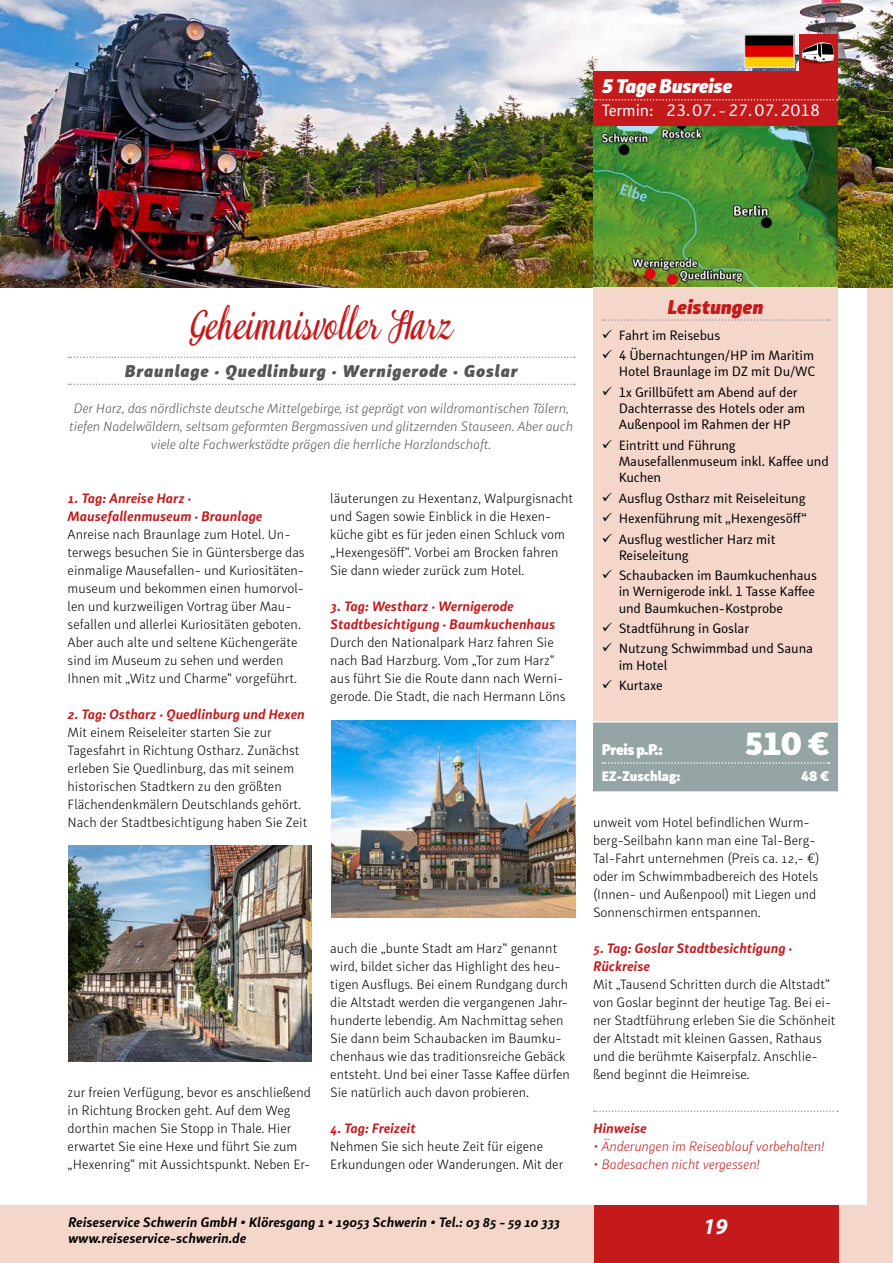
<style>
.page{position:relative;width:893px;height:1263px;background:#fff}
.page>*{position:absolute;margin:0;border:0;box-sizing:border-box;transform-origin:0 0}
.t1{font:51px "Idea";letter-spacing:.005em;color:#c51a1b;scale:.8 1}
.t2{font:900 31.5px "Submariner R24";color:#fff}
.t3{font:italic 700 22.5px "Myriad Pro";color:#fff}
.t4{font:italic 900 19.5px "Submariner R24";letter-spacing:-.015em;color:#fff}
.t5{font:italic 900 19.5px "Submariner R24";color:#c51a1b}
.t6{font:italic 900 16.5px "Submariner R24";letter-spacing:.055em;color:#575756}
.t7{font:16.5px "Submariner R24";letter-spacing:-.01em;color:#fff}
.t8{font:900 15px "Submariner R24";letter-spacing:-.025em;color:#fff}
.t9{font:300 13.5px/18px "Submariner R24";color:#000}
.t10{font:13.5px/20.4px "Submariner R24";letter-spacing:-.01em;color:#000}
.t11{font:italic 300 13.5px/18px "Submariner R24";letter-spacing:-.01em;color:#575756;text-align:center}
.t12{font:italic 700 13.5px/18px "Submariner R24";color:#c51a1b}
.t13{font:italic 700 13.5px/16.2px "Submariner R24";color:#000}
.t14{font:italic 300 13.5px "Submariner R24";letter-spacing:-.01em;color:#c51a1b}
.t15{font:900 13.5px "Submariner R24";color:#fff}
</style>
<div class="page">
<div style="left:0;top:1205px;width:893px;height:58px;background:#f4d6ca"></div>
<div style="left:594px;top:1205px;width:245px;height:58px;background:#c51a1b"></div>
<svg style="left:594px;top:1110px;width:244px;height:2px"></svg>
<div style="left:867px;top:0;width:26px;height:1263px;background:#f4d6ca"></div>
<img style="left:0;top:0;width:893px;height:287px">
<img style="left:747px;top:37px;width:45px;height:28px">
<div style="left:744px;top:34px;width:51px;height:34px;border:2px solid #dadada"></div>
<div style="left:799px;top:34px;width:39px;height:38px;background:#c51a1b"></div>
<svg style="left:802px;top:56px;width:31px;height:8px"></svg>
<svg style="left:802px;top:42px;width:32px;height:20px"></svg>
<img style="left:593px;top:125px;width:245px;height:162px">
<div style="left:593px;top:71px;width:245px;height:54px;background:#c51a1b"></div>
<svg style="left:594px;top:99px;width:244px;height:2px"></svg>
<div style="left:593px;top:287px;width:245px;height:504px;background:#f4d6ca"></div>
<svg style="left:602px;top:319px;width:227px;height:2px"></svg>
<div style="left:593px;top:722px;width:245px;height:69px;background:#95a5a5"></div>
<hr style="left:593px;top:721px;width:245px;height:1px;background:#fff">
<svg style="left:602px;top:762px;width:227px;height:2px"></svg>
<svg style="left:68px;top:357px;width:507px;height:1px"></svg>
<svg style="left:68px;top:384px;width:507px;height:1px"></svg>
<img style="left:68px;top:845px;width:244px;height:216px">
<img style="left:331px;top:720px;width:244px;height:197px">
<h3 class="t4" style="left:602px;top:72px;width:132px">5 Tage Busreise</h3>
<p class="t7" style="left:602px;top:100px;width:220px">Termin: 23. 07. - 27. 07. 2018</p>
<h1 class="t1" style="left:189px;top:299px;width:338px">Geheimnisvoller Harz</h1>
<p class="t6" style="left:125px;top:360px;width:394px">Braunlage · Quedlinburg · Wernigerode · Goslar</p>
<p class="t11" style="left:69px;top:399px;width:505px">Der Harz, das nördlichste deutsche Mittelgebirge, ist geprägt von wildromantischen Tälern, tiefen Nadelwäldern, seltsam geformten Bergmassiven und glitzernden Stauseen. Aber auch viele alte Fachwerkstädte prägen die herrliche Harzlandschaft.</p>
<p class="t12" style="left:68px;top:489px;width:196px">1. Tag: Anreise Harz ·<br>Mausefallenmuseum · Braunlage</p>
<p class="t9" style="left:68px;top:525px;width:239px">Anreise nach Braunlage zum Hotel. Un&shy;terwegs besuchen Sie in Güntersberge das einmalige Mausefallen- und Kuriositäten&shy;museum und bekommen einen humorvol&shy;len und kurzweiligen Vortrag über Mau&shy;sefallen und allerlei Kuriositäten geboten.<br>Aber auch alte und seltene Küchengeräte sind im Museum zu sehen und werden Ihnen mit „Witz und Charme“ vorgeführt.</p>
<p class="t12" style="left:68px;top:705px;width:239px">2. Tag: Ostharz · Quedlinburg und Hexen</p>
<p class="t9" style="left:68px;top:723px;width:241px">Mit einem Reiseleiter starten Sie zur Tagesfahrt in Richtung Ostharz. Zunächst erleben Sie Quedlinburg, das mit seinem historischen Stadtkern zu den größten Flächendenkmälern Deutschlands gehört.<br>Nach der Stadtbesichtigung haben Sie Zeit</p>
<p class="t9" style="left:330px;top:489px;width:244px">läuterungen zu Hexentanz, Walpurgisnacht und Sagen sowie Einblick in die Hexen&shy;küche gibt es für jeden einen Schluck vom „Hexengesöff“. Vorbei am Brocken fahren Sie dann wieder zurück zum Hotel.</p>
<p class="t12" style="left:330px;top:597px;width:226px">3. Tag: Westharz · Wernigerode<br>Stadtbesichtigung · Baumkuchenhaus</p>
<p class="t9" style="left:330px;top:633px;width:237px">Durch den Nationalpark Harz fahren Sie nach Bad Harzburg. Vom „Tor zum Harz“ aus führt Sie die Route dann nach Werni&shy;gerode. Die Stadt, die nach Hermann Löns</p>
<p class="t9" style="left:68px;top:1083px;width:245px">zur freien Verfügung, bevor es anschließend in Richtung Brocken geht. Auf dem Weg dorthin machen Sie Stopp in Thale. Hier erwartet Sie eine Hexe und führt Sie zum „Hexenring“ mit Aussichtspunkt. Neben Er-</p>
<p class="t9" style="left:330px;top:939px;width:241px">auch die „bunte Stadt am Harz“ genannt wird, bildet sicher das Highlight des heu&shy;tigen Ausflugs. Bei einem Rundgang durch die Altstadt werden die vergangenen Jahr&shy;hunderte lebendig. Am Nachmittag sehen Sie dann beim Schaubacken im Baumku&shy;chenhaus wie das traditionsreiche Gebäck entsteht. Und bei einer Tasse Kaffee dürfen Sie natürlich auch davon probieren.</p>
<p class="t12" style="left:330px;top:1119px;width:87px">4. Tag: Freizeit</p>
<p class="t9" style="left:330px;top:1137px;width:234px">Nehmen Sie sich heute Zeit für eigene<br>Erkundungen oder Wanderungen. Mit der</p>
<p class="t13" style="left:68px;top:1213px;width:494px">Reiseservice Schwerin GmbH • Klöresgang 1 • 19053 Schwerin • Tel.: 03 85 - 59 10 333 www.reiseservice-schwerin.de</p>
<h3 class="t5" style="left:667px;top:293px;width:97px">Leistungen</h3>
<p class="t10" style="left:619px;top:324px;width:197px">Fahrt im Reisebus<br>4 Übernachtungen/HP im Maritim</p>
<p class="t10" style="left:619px;top:361px;width:198px">Hotel Braunlage im DZ mit Du/WC<br>1x Grillbüfett am Abend auf der</p>
<p class="t10" style="left:619px;top:400px;width:188px;line-height:16.2px">Dachterrasse des Hotels oder am<br>Außenpool im Rahmen der HP</p>
<p class="t10" style="left:619px;top:437px;width:212px;line-height:16.2px">Eintritt und Führung<br>Mausefallenmuseum inkl. Kaffee und<br>Kuchen</p>
<p class="t10" style="left:619px;top:487px;width:190px;text-align:justify">Ausflug Ostharz mit Reiseleitung Hexenführung mit „Hexengesöff“ Ausflug westlicher Harz mit</p>
<p class="t10" style="left:619px;top:544px;width:200px">Reiseleitung<br>Schaubacken im Baumkuchenhaus</p>
<p class="t10" style="left:619px;top:583px;width:198px;line-height:16.2px">in Wernigerode inkl. 1 Tasse Kaffee und Baumkuchen-Kostprobe</p>
<p class="t10" style="left:619px;top:618px;width:196px">Stadtführung in Goslar<br>Nutzung Schwimmbad und Sauna</p>
<p class="t10" style="left:619px;top:654px;width:50px">im Hotel<br>Kurtaxe</p>
<p class="t8" style="left:602px;top:739px;width:63px">Preis p.P.:</p>
<h2 class="t2" style="left:745px;top:722px;width:86px">510 €</h2>
<p class="t15" style="left:602px;top:766px;width:80px">EZ-Zuschlag:</p>
<p class="t15" style="left:801px;top:766px;width:30px">48 €</p>
<p class="t9" style="left:593px;top:813px;width:228px">unweit vom Hotel befindlichen Wurm&shy;berg-Seilbahn kann man eine Tal-Berg-Tal-Fahrt unternehmen (Preis ca. 12,- €) oder im Schwimmbadbereich des Hotels (Innen- und Außenpool) mit Liegen und Sonnenschirmen entspannen.</p>
<p class="t12" style="left:593px;top:939px;width:201px">5. Tag: Goslar Stadtbesichtigung ·<br>Rückreise</p>
<p class="t9" style="left:593px;top:975px;width:244px">Mit „Tausend Schritten durch die Altstadt“ von Goslar beginnt der heutige Tag. Bei ei&shy;ner Stadtführung erleben Sie die Schönheit der Altstadt mit kleinen Gassen, Rathaus und die berühmte Kaiserpfalz. Anschlie&shy;ßend beginnt die Heimreise.</p>
<p class="t12" style="left:593px;top:1119px;width:55px">Hinweise</p>
<p class="t14" style="left:593px;top:1138px;width:233px">• Änderungen im Reiseablauf vorbehalten!</p>
<p class="t14" style="left:593px;top:1156px;width:168px">• Badesachen nicht vergessen!</p>
<h3 class="t3" style="left:703px;top:1212px;width:26px">19</h3>
</div>
